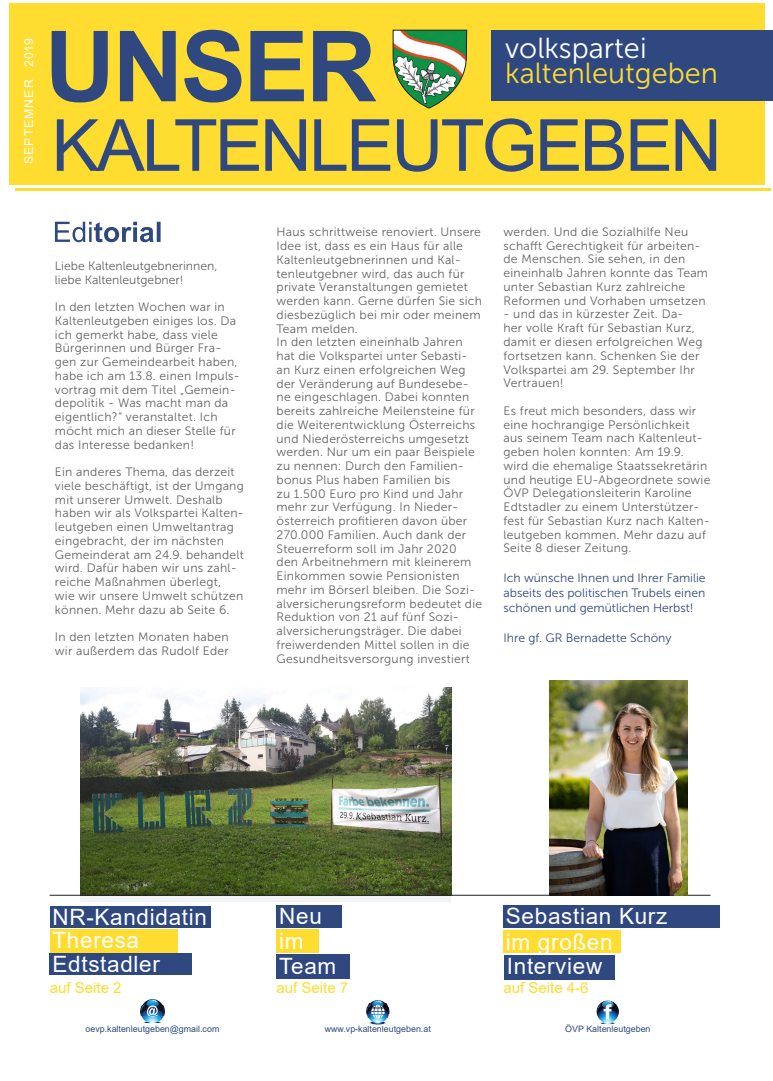
<style>
.page{position:relative;width:773px;height:1081px;background:#fff}
.page>*{position:absolute;margin:0;border:0;box-sizing:border-box;transform-origin:0 0}
.t1{font:29px "Museo Sans 300";color:#ffdc30}
.t2{font:29px "Museo Sans 300";color:#fff}
.t3{font:22.5px "Arial";letter-spacing:.03em;color:#fff}
.t4{font:15px "Arial";color:#ffdc30}
.t5{font:12.25px/13.8px "Museo Sans 300";letter-spacing:.02em;color:#636366}
.t6{font:12.25px/15px "Museo Sans 300";color:#2f4980;text-align:justify}
.t7{font:12.25px "Museo Sans 300";color:#636366}
.t8{font:12.25px "Arial";letter-spacing:.085em;color:#fff}
.t9{font:8.88px "Arial";color:#2f4980}
</style>
<div class="page">
<div style="left:81px;top:687px;width:370px;height:215px;background:#f2f3f4"></div>
<img style="left:81px;top:687px;width:370px;height:208px">
<hr style="left:50px;top:895px;width:660px;height:1px;background:#231f20">
<hr style="left:15px;top:188px;width:755px;height:3px;background:#ffdc30">
<div style="left:9px;top:3px;width:755px;height:181px;background:#ffdc30"></div>
<svg style="left:52px;top:30px;width:324px;height:72px"></svg>
<div style="left:492px;top:30px;width:280px;height:71px;background:#2f4980"></div>
<svg style="left:392px;top:29px;width:75px;height:80px"></svg>
<div style="left:50px;top:929px;width:127px;height:24px;background:#ffdc30"></div>
<div style="left:50px;top:905px;width:160px;height:22px;background:#2f4980"></div>
<div style="left:50px;top:953px;width:142px;height:21px;background:#2f4980"></div>
<div style="left:276px;top:929px;width:43px;height:24px;background:#ffdc30"></div>
<div style="left:276px;top:905px;width:65px;height:22px;background:#2f4980"></div>
<div style="left:276px;top:954px;width:73px;height:25px;background:#2f4980"></div>
<img style="left:141px;top:999px;width:23px;height:23px">
<svg style="left:143px;top:1022px;width:19px;height:1px"></svg>
<img style="left:366px;top:1000px;width:24px;height:25px">
<img style="left:596px;top:1000px;width:19px;height:24px">
<div style="left:503px;top:930px;width:117px;height:23px;background:#ffdc30"></div>
<div style="left:503px;top:905px;width:216px;height:22px;background:#2f4980"></div>
<div style="left:504px;top:955px;width:111px;height:24px;background:#2f4980"></div>
<svg style="left:55px;top:222px;width:105px;height:20px"></svg>
<svg style="left:57px;top:118px;width:659px;height:54px"></svg>
<img style="left:549px;top:680px;width:138px;height:215px">
<p class="t8" style="left:21px;top:164px;width:128px;rotate:-90deg">SEPTEMNER 2019</p>
<p class="t7" style="left:55px;top:259px;width:164px">Liebe Kaltenleutgebnerinnen,</p>
<p class="t7" style="left:55px;top:273px;width:130px">liebe Kaltenleutgebner!</p>
<p class="t5" style="left:55px;top:300px;width:186px">In den letzten Wochen war in<br>Kaltenleutgeben einiges los. Da ich gemerkt habe, dass viele<br>Bürgerinnen und Bürger Fra&shy;gen zur Gemeindearbeit haben, habe ich am 13.8. einen Impuls&shy;vortrag mit dem Titel „Gemein&shy;depolitik - Was macht man da eigentlich?“ veranstaltet. Ich möcht mich an dieser Stelle für das Interesse bedanken!</p>
<p class="t5" style="left:55px;top:465px;width:190px">Ein anderes Thema, das derzeit viele beschäftigt, ist der Umgang mit unserer Umwelt. Deshalb haben wir als Volkspartei Kalten&shy;leutgeben einen Umweltantrag eingebracht, der im nächsten<br>Gemeinderat am 24.9. behandelt wird. Dafür haben wir uns zahl&shy;reiche Maßnahmen überlegt, wie wir unsere Umwelt schützen können. Mehr dazu ab Seite 6.</p>
<p class="t5" style="left:55px;top:630px;width:175px">In den letzten Monaten haben wir außerdem das Rudolf Eder</p>
<p class="t2" style="left:505px;top:32px;width:143px">volkspartei</p>
<p class="t1" style="left:505px;top:57px;width:214px">kaltenleutgeben</p>
<p class="t5" style="left:276px;top:225px;width:207px">Haus schrittweise renoviert. Unsere<br>Idee ist, dass es ein Haus für alle<br>Kaltenleutgebnerinnen und Kal&shy;tenleutgebner wird, das auch für private Veranstaltungen gemietet werden kann. Gerne dürfen Sie sich diesbezüglich bei mir oder meinem<br>Team melden.</p>
<p class="t5" style="left:276px;top:335px;width:207px">In den letzten eineinhalb Jahren hat die Volkspartei unter Sebasti&shy;an Kurz einen erfolgreichen Weg der Veränderung auf Bundesebe&shy;ne eingeschlagen. Dabei konnten bereits zahlreiche Meilensteine für die Weiterentwicklung Österreichs und Niederösterreichs umgesetzt werden. Nur um ein paar Beispiele zu nennen: Durch den Familien&shy;bonus Plus haben Familien bis<br>zu 1.500 Euro pro Kind und Jahr mehr zur Verfügung. In Nieder&shy;österreich profitieren davon über 270.000 Familien. Auch dank der Steuerreform soll im Jahr 2020<br>den Arbeitnehmern mit kleinerem Einkommen sowie Pensionisten mehr im Börserl bleiben. Die Sozi&shy;alversicherungsreform bedeutet die Reduktion von 21 auf fünf Sozi&shy;alversicherungsträger. Die dabei freiwerdenden Mittel sollen in die Gesundheitsversorgung investiert</p>
<p class="t5" style="left:503px;top:225px;width:206px">werden. Und die Sozialhilfe Neu schafft Gerechtigkeit für arbeiten&shy;de Menschen. Sie sehen, in den eineinhalb Jahren konnte das Team unter Sebastian Kurz zahlreiche Reformen und Vorhaben umsetzen</p>
<p class="t5" style="left:503px;top:307px;width:200px">- und das in kürzester Zeit. Da&shy;her volle Kraft für Sebastian Kurz, damit er diesen erfolgreichen Weg fortsetzen kann. Schenken Sie der<br>Volkspartei am 29. September Ihr<br>Vertrauen!</p>
<p class="t5" style="left:503px;top:404px;width:208px">Es freut mich besonders, dass wir eine hochrangige Persönlichkeit aus seinem Team nach Kaltenleut&shy;geben holen konnten: Am 19.9. wird die ehemalige Staatssekretärin und heutige EU-Abgeordnete sowie ÖVP Delegationsleiterin Karoline Edtstadler zu einem Unterstützer&shy;fest für Sebastian Kurz nach Kalten&shy;leutgeben kommen. Mehr dazu auf Seite 8 dieser Zeitung.</p>
<p class="t6" style="left:503px;top:571px;width:204px">Ich wünsche Ihnen und Ihrer Familie abseits des politischen Trubels einen schönen und gemütlichen Herbst!</p>
<p class="t6" style="left:503px;top:631px;width:169px">Ihre gf. GR Bernadette Schöny</p>
<p class="t3" style="left:53px;top:901px;width:156px">NR-Kandidatin</p>
<p class="t3" style="left:279px;top:900px;width:44px">Neu</p>
<p class="t3" style="left:53px;top:924px;width:88px">Theresa</p>
<p class="t3" style="left:279px;top:925px;width:26px">im</p>
<p class="t3" style="left:53px;top:948px;width:109px">Edtstadler</p>
<p class="t3" style="left:279px;top:950px;width:59px">Team</p>
<p class="t3" style="left:506px;top:900px;width:163px">Sebastian Kurz</p>
<p class="t3" style="left:507px;top:950px;width:97px">Interview</p>
<p class="t3" style="left:506px;top:926px;width:108px">im großen</p>
<p class="t4" style="left:50px;top:977px;width:73px">auf Seite 2</p>
<p class="t4" style="left:276px;top:977px;width:73px">auf Seite 7</p>
<p class="t4" style="left:503px;top:977px;width:87px">auf Seite 4-6</p>
<p class="t9" style="left:85px;top:1023px;width:135px">oevp.kaltenleutgeben@gmail.com</p>
<p class="t9" style="left:324px;top:1023px;width:108px">www.vp-kaltenleutgeben.at</p>
<p class="t9" style="left:565px;top:1023px;width:87px">ÖVP Kaltenleutgeben</p>
</div>
